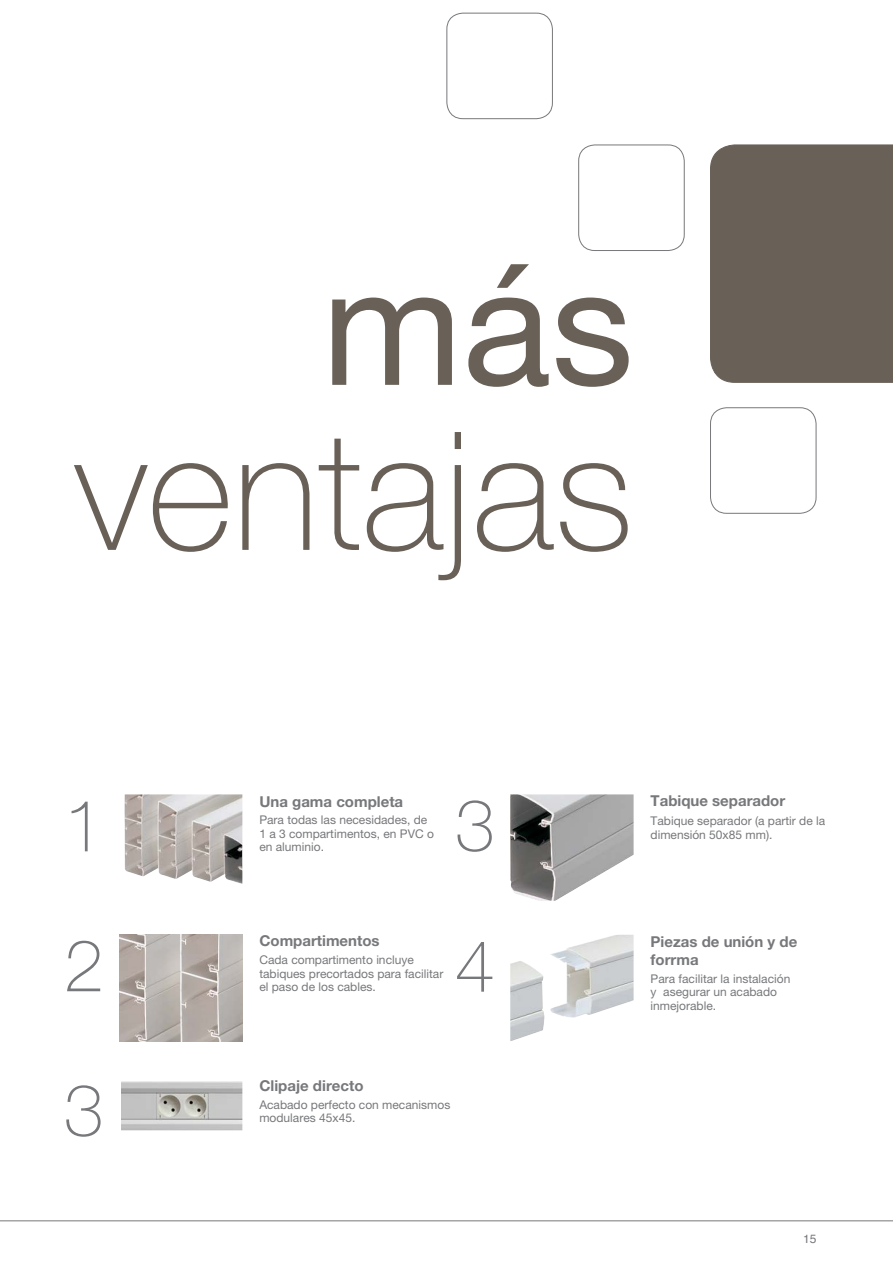
<style>
.page{position:relative;width:893px;height:1263px;background:#fff}
.page>*{position:absolute;margin:0;border:0;box-sizing:border-box;transform-origin:0 0}
.t1{font:100 165px "Helvetica Neue LT";color:#696158}
.t2{font:165px "Helvetica Neue LT";color:#696158}
.t3{font:100 72px/139.9px "Helvetica Neue LT";color:#77787b}
.t4{font:700 15px/18px "Helvetica Neue LT";color:#77787b}
.t5{font:12px/13.5px "Helvetica Neue LT";color:#77787b}
.t6{font:12px "Helvetica";color:#77787b}
</style>
<div class="page">
<div style="left:578px;top:145px;width:107px;height:106px;border:1px solid #77787b;border-radius:16px"></div>
<div style="left:710px;top:145px;width:183px;height:238px;background:#696158"></div>
<div style="left:446px;top:13px;width:107px;height:106px;border:1px solid #77787b;border-radius:16px"></div>
<div style="left:710px;top:407px;width:106px;height:107px;border:1px solid #77787b;border-radius:16px"></div>
<svg style="left:0;top:1220px;width:893px;height:2px;background:#bababc"></svg>
<img style="left:510px;top:794px;width:124px;height:107px">
<img style="left:124px;top:794px;width:118px;height:90px">
<img style="left:119px;top:935px;width:123px;height:106px">
<img style="left:510px;top:935px;width:124px;height:106px">
<img style="left:121px;top:1081px;width:121px;height:49px">
<h1 class="t2" style="left:322px;top:228px;width:313px">más</h1>
<h1 class="t1" style="left:74px;top:397px;width:561px">ventajas</h1>
<h2 class="t3" style="left:64px;top:756px;width:42px">1<br>2</h2>
<h2 class="t3" style="left:64px;top:1040px;width:42px">3</h2>
<p class="t4" style="left:259px;top:792px;width:145px">Una gama completa</p>
<p class="t5" style="left:259px;top:813px;width:176px">Para todas las necesidades, de<br>1 a 3 compartimentos, en PVC o en aluminio.</p>
<h2 class="t3" style="left:455px;top:755px;width:42px">3</h2>
<p class="t4" style="left:259px;top:932px;width:122px">Compartimentos</p>
<p class="t5" style="left:259px;top:953px;width:186px">Cada compartimento incluye tabiques precortados para facilitar el paso de los cables.</p>
<h2 class="t3" style="left:455px;top:896px;width:42px">4</h2>
<p class="t4" style="left:259px;top:1076px;width:106px">Clipaje directo</p>
<p class="t5" style="left:259px;top:1098px;width:192px">Acabado perfecto con mecanismos</p>
<p class="t5" style="left:259px;top:1111px;width:98px">modulares 45x45.</p>
<p class="t4" style="left:651px;top:791px;width:136px">Tabique separador</p>
<p class="t5" style="left:651px;top:814px;width:176px">Tabique separador (a partir de la</p>
<p class="t5" style="left:651px;top:828px;width:123px">dimensión 50x85 mm).</p>
<p class="t4" style="left:651px;top:932px;width:148px">Piezas de unión y de forrma</p>
<p class="t5" style="left:651px;top:972px;width:141px">Para facilitar la instalación y asegurar un acabado</p>
<p class="t5" style="left:651px;top:999px;width:67px">inmejorable.</p>
<p class="t6" style="left:803px;top:1230px;width:15px">15</p>
</div>
